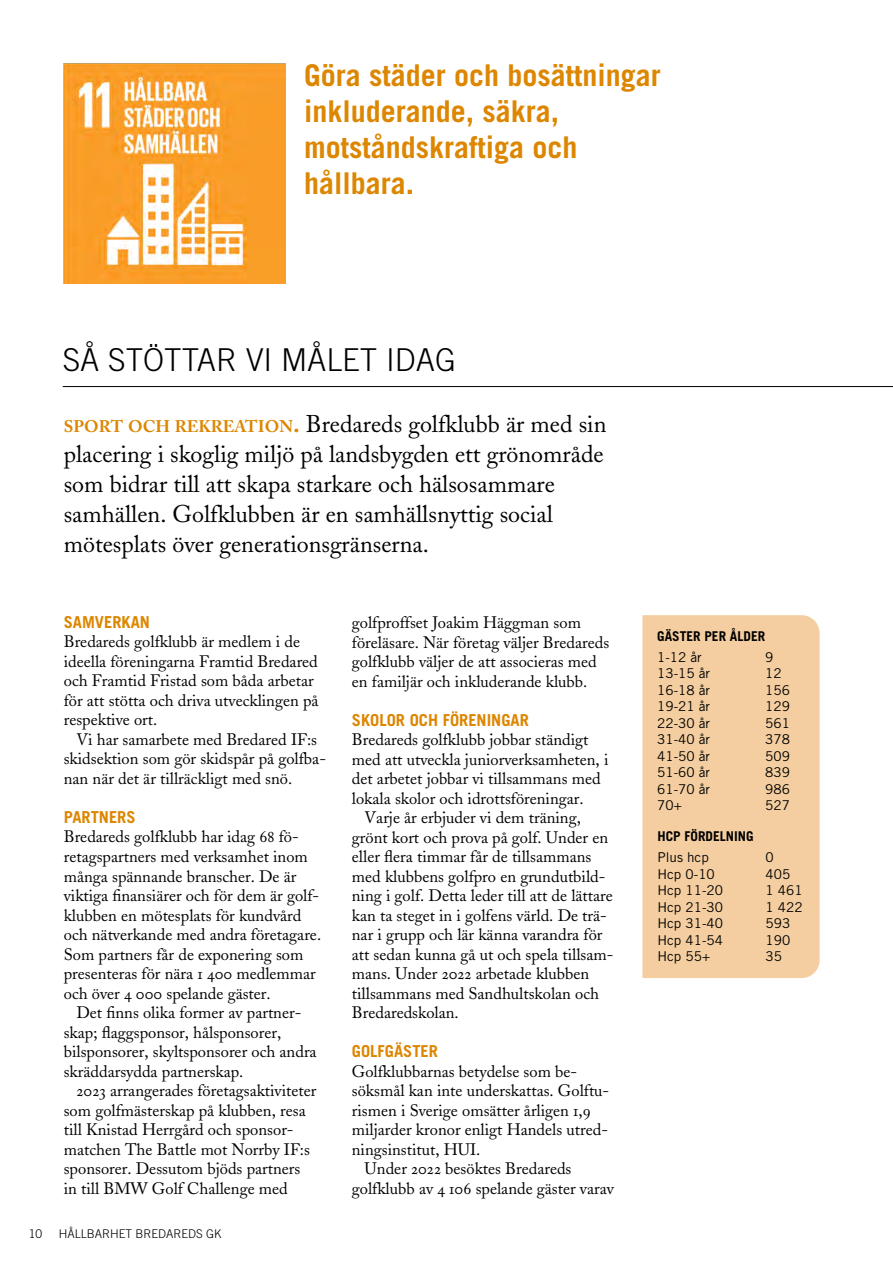
<style>
.page{position:relative;width:893px;height:1263px;background:#fff}
.page>*{position:absolute;margin:0;border:0;box-sizing:border-box;transform-origin:0 0}
.t1{font:300 31.5px "Trade Gothic";color:#000}
.t2{font:700 30px/36px "Trade Gothic";color:#dd8600}
.t3{font:24px/30px "Adobe Caslon OSF";color:#000}
.t4{font:16.5px/19.5px "Adobe Caslon OSF";color:#000}
.t5{font:700 16.5px "Trade Gothic";color:#dd8600}
.t6{font:13.5px "Trade Gothic";color:#000}
.t7{font:700 13.5px "Trade Gothic";color:#000}
.t8{font:300 12px "Trade Gothic";color:#000}
.s1{font-family:"Adobe Caslon Bold Os F";font-size:16.8px;color:#dd8600}
.s2{font-family:"Adobe Caslon Bold Os F";color:#dd8600}
</style>
<div class="page">
<img style="left:64px;top:64px;width:221px;height:219px">
<hr style="left:63px;top:386px;width:830px;height:1px;background:#000">
<div style="left:642px;top:615px;width:178px;height:363px;background:#f4cea0"></div>
<h2 class="t2" style="left:304px;top:57px;width:358px">Göra städer och bosättningar inkluderande, säkra, motståndskraftiga och hållbara.</h2>
<h1 class="t1" style="left:63px;top:341px;width:395px">SÅ STÖTTAR VI MÅLET IDAG</h1>
<p class="t3" style="left:64px;top:409px;width:544px"><span class="s1">SPORT OCH REKREATION</span><span class="s2">.</span> Bredareds golfklubb är med sin placering i skoglig miljö på landsbygden ett grönområde som bidrar till att skapa starkare och hälsosammare samhällen. Golfklubben är en samhällsnyttig social mötesplats över generationsgränserna.</p>
<p class="t5" style="left:64px;top:612px;width:88px">SAMVERKAN</p>
<p class="t4" style="left:64px;top:632px;width:256px">Bredareds golfklubb är medlem i de ideella föreningarna Framtid Bredared och Framtid Fristad som båda arbetar för att stötta och driva utvecklingen på respektive ort.</p>
<p class="t4" style="left:64px;top:730px;width:264px;text-indent:13px">Vi har samarbete med Bredared IF:s skidsektion som gör skidspår på golfba&shy;nan när det är tillräckligt med snö.</p>
<p class="t5" style="left:64px;top:807px;width:73px">PARTNERS</p>
<p class="t4" style="left:64px;top:827px;width:259px">Bredareds golfklubb har idag 68 fö&shy;retagspartners med verksamhet inom många spännande branscher. De är viktiga finansiärer och för dem är golf&shy;klubben en mötesplats för kundvård och nätverkande med andra företagare.<br>Som partners får de exponering som presenteras för nära 1 400 medlemmar och över 4 000 spelande gäster.</p>
<p class="t4" style="left:64px;top:1003px;width:254px;text-indent:13px">Det finns olika former av partner&shy;skap; flaggsponsor, hålsponsorer, bilsponsorer, skyltsponsorer och andra skräddarsydda partnerskap.</p>
<p class="t4" style="left:64px;top:1081px;width:254px;text-indent:13px">2023 arrangerades företagsaktiviteter som golfmästerskap på klubben, resa till Knistad Herrgård och sponsor&shy;matchen The Battle mot Norrby IF:s sponsorer. Dessutom bjöds partners in till BMW Golf Challenge med</p>
<p class="t8" style="left:29px;top:1226px;width:15px">10</p>
<p class="t8" style="left:59px;top:1226px;width:164px">HÅLLBARHET BREDAREDS GK</p>
<p class="t4" style="left:352px;top:613px;width:259px">golfproffset Joakim Häggman som föreläsare. När företag väljer Bredareds golfklubb väljer de att associeras med en familjär och inkluderande klubb.</p>
<p class="t5" style="left:352px;top:709px;width:178px">SKOLOR OCH FÖRENINGAR</p>
<p class="t4" style="left:352px;top:730px;width:238px">Bredareds golfklubb jobbar ständigt</p>
<p class="t4" style="left:352px;top:749px;width:258px">med att utveckla juniorverksamheten, i</p>
<p class="t4" style="left:352px;top:769px;width:250px">det arbetet jobbar vi tillsammans med</p>
<p class="t4" style="left:352px;top:788px;width:233px">lokala skolor och idrottsföreningar.</p>
<p class="t4" style="left:365px;top:808px;width:218px">Varje år erbjuder vi dem träning,</p>
<p class="t4" style="left:352px;top:827px;width:258px">grönt kort och prova på golf. Under en</p>
<p class="t4" style="left:352px;top:847px;width:241px">eller flera timmar får de tillsammans</p>
<p class="t4" style="left:352px;top:866px;width:255px">med klubbens golfpro en grundutbild-</p>
<p class="t4" style="left:352px;top:886px;width:262px">ning i golf. Detta leder till att de lättare</p>
<p class="t4" style="left:352px;top:905px;width:257px">kan ta steget in i golfens värld. De trä-</p>
<p class="t4" style="left:352px;top:925px;width:252px">nar i grupp och lär känna varandra för</p>
<p class="t4" style="left:352px;top:944px;width:263px">att sedan kunna gå ut och spela tillsam-</p>
<p class="t4" style="left:352px;top:964px;width:239px">mans. Under 2022 arbetade klubben</p>
<p class="t4" style="left:352px;top:983px;width:249px">tillsammans med Sandhultskolan och</p>
<p class="t4" style="left:352px;top:1003px;width:108px">Bredaredskolan.</p>
<p class="t5" style="left:352px;top:1041px;width:88px">GOLFGÄSTER</p>
<p class="t4" style="left:352px;top:1061px;width:227px">Golfklubbarnas betydelse som be-</p>
<p class="t4" style="left:352px;top:1081px;width:259px">söksmål kan inte underskattas. Golftu-</p>
<p class="t4" style="left:352px;top:1100px;width:240px">rismen i Sverige omsätter årligen 1,9</p>
<p class="t4" style="left:352px;top:1120px;width:258px">miljarder kronor enligt Handels utred-</p>
<p class="t4" style="left:352px;top:1139px;width:130px">ningsinstitut, HUI.</p>
<p class="t4" style="left:365px;top:1159px;width:208px">Under 2022 besöktes Bredareds</p>
<p class="t4" style="left:352px;top:1178px;width:264px">golfklubb av 4 106 spelande gäster varav</p>
<p class="t7" style="left:657px;top:628px;width:110px">GÄSTER PER ÅLDER</p>
<p class="t6" style="left:657px;top:649px;width:46px">1-12 år</p>
<p class="t6" style="left:765px;top:649px;width:10px">9</p>
<p class="t6" style="left:657px;top:665px;width:54px">13-15 år</p>
<p class="t6" style="left:765px;top:665px;width:18px">12</p>
<p class="t6" style="left:657px;top:682px;width:54px">16-18 år</p>
<p class="t6" style="left:765px;top:682px;width:26px">156</p>
<p class="t6" style="left:657px;top:698px;width:54px">19-21 år</p>
<p class="t6" style="left:765px;top:698px;width:26px">129</p>
<p class="t6" style="left:657px;top:715px;width:54px">22-30 år</p>
<p class="t6" style="left:765px;top:715px;width:26px">561</p>
<p class="t6" style="left:657px;top:731px;width:54px">31-40 år</p>
<p class="t6" style="left:765px;top:731px;width:26px">378</p>
<p class="t6" style="left:657px;top:748px;width:54px">41-50 år</p>
<p class="t6" style="left:765px;top:748px;width:26px">509</p>
<p class="t6" style="left:657px;top:764px;width:54px">51-60 år</p>
<p class="t6" style="left:765px;top:764px;width:26px">839</p>
<p class="t6" style="left:657px;top:781px;width:54px">61-70 år</p>
<p class="t6" style="left:765px;top:781px;width:26px">986</p>
<p class="t6" style="left:657px;top:797px;width:26px">70+</p>
<p class="t6" style="left:765px;top:797px;width:26px">527</p>
<p class="t7" style="left:657px;top:828px;width:98px">HCP FÖRDELNING</p>
<p class="t6" style="left:657px;top:849px;width:53px">Plus hcp</p>
<p class="t6" style="left:765px;top:849px;width:10px">0</p>
<p class="t6" style="left:657px;top:866px;width:59px">Hcp 0-10</p>
<p class="t6" style="left:765px;top:866px;width:26px">405</p>
<p class="t6" style="left:657px;top:882px;width:67px">Hcp 11-20</p>
<p class="t6" style="left:765px;top:882px;width:39px">1 461</p>
<p class="t6" style="left:657px;top:899px;width:67px">Hcp 21-30</p>
<p class="t6" style="left:765px;top:899px;width:39px">1 422</p>
<p class="t6" style="left:657px;top:915px;width:67px">Hcp 31-40</p>
<p class="t6" style="left:765px;top:915px;width:26px">593</p>
<p class="t6" style="left:657px;top:932px;width:67px">Hcp 41-54</p>
<p class="t6" style="left:765px;top:932px;width:26px">190</p>
<p class="t6" style="left:657px;top:948px;width:54px">Hcp 55+</p>
<p class="t6" style="left:765px;top:948px;width:18px">35</p>
</div>
